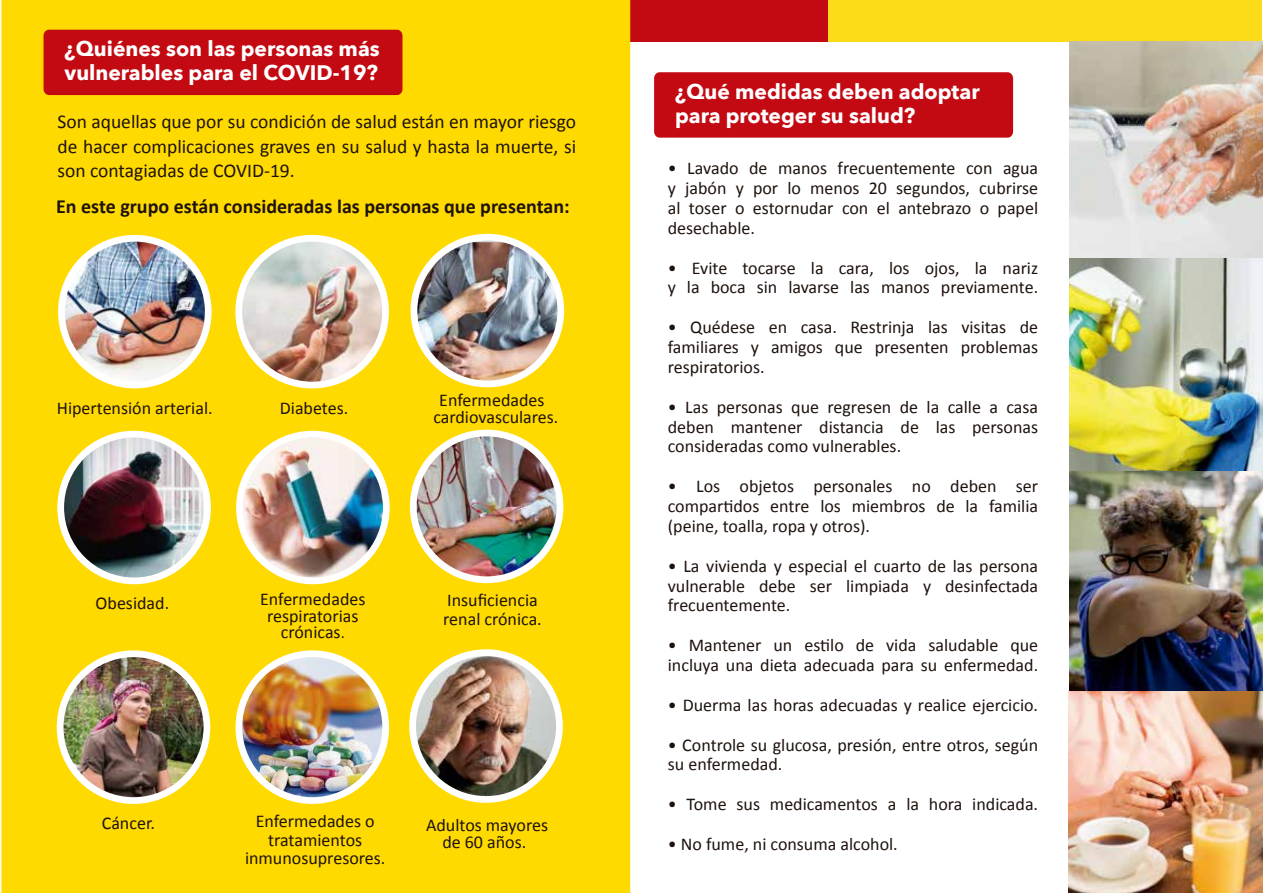
<style>
.page{position:relative;width:1263px;height:893px;background:#fff}
.page>*{position:absolute;margin:0;border:0;box-sizing:border-box;transform-origin:0 0}
.t1{font:700 21px/24px "Avenir Next";color:#fff}
.t2{font:700 20.1px "Calibri";color:#1e120d}
.t3{font:19.5px/24.3px "Calibri";color:#1e120d}
.t4{font:18px/19.8px "Calibri";color:#1e120d;text-align:justify}
.s1{font-size:16.05px}
</style>
<div class="page">
<div style="left:632px;top:0;width:630px;height:42px;background:#fcdb18"></div>
<div style="left:630px;top:0;width:198px;height:42px;background:#c30912"></div>
<div style="left:1px;top:0;width:629px;height:893px;background:#ffda00"></div>
<div style="left:44px;top:30px;width:358px;height:65px;background:#c30912;border-radius:6px"></div>
<div style="left:654px;top:72px;width:359px;height:66px;background:#c30912;border-radius:6px"></div>
<img style="left:61px;top:241px;width:147px;height:144px">
<div style="left:58px;top:235px;width:154px;height:153px;border:7px solid #fff;border-radius:50%"></div>
<img style="left:239px;top:239px;width:146px;height:146px">
<div style="left:235px;top:235px;width:154px;height:153px;border:7px solid #fff;border-radius:50%"></div>
<img style="left:414px;top:242px;width:145px;height:139px">
<div style="left:411px;top:234px;width:153px;height:153px;border:7px solid #fff;border-radius:50%"></div>
<img style="left:61px;top:434px;width:146px;height:147px;border-radius:73px">
<div style="left:57px;top:431px;width:154px;height:153px;border:7px solid #fff;border-radius:50%"></div>
<img style="left:239px;top:437px;width:147px;height:143px">
<div style="left:236px;top:431px;width:154px;height:153px;border:7px solid #fff;border-radius:50%"></div>
<img style="left:413px;top:433px;width:147px;height:147px;border-radius:73px">
<div style="left:410px;top:430px;width:153px;height:153px;border:7px solid #fff;border-radius:50%"></div>
<img style="left:63px;top:654px;width:144px;height:146px">
<div style="left:57px;top:650px;width:153px;height:154px;border:7px solid #fff;border-radius:50%"></div>
<img style="left:239px;top:657px;width:147px;height:141px">
<div style="left:236px;top:650px;width:153px;height:154px;border:7px solid #fff;border-radius:50%"></div>
<img style="left:413px;top:656px;width:146px;height:140px">
<div style="left:409px;top:649px;width:154px;height:154px;border:7px solid #fff;border-radius:50%"></div>
<img style="left:1068px;top:42px;width:195px;height:851px">
<p class="t1" style="left:64px;top:37px;width:317px">¿Quiénes son las personas más vulnerables para el COVID-19?</p>
<p class="t1" style="left:675px;top:79px;width:306px">¿Qué medidas deben adoptar</p>
<p class="t3" style="left:58px;top:109px;width:520px">Son aquellas que por su condición de salud están en mayor riesgo</p>
<p class="t1" style="left:675px;top:103px;width:242px">para proteger su salud?</p>
<p class="t3" style="left:58px;top:133px;width:520px">de hacer complicaciones graves en su salud y hasta la muerte, si son contagiadas de COVID-19.</p>
<p class="t2" style="left:56px;top:192px;width:515px">En este grupo están consideradas las personas que presentan:</p>
<p class="t4" style="left:668px;top:157px;width:372px">• Lavado de manos frecuentemente con agua y jabón y por lo menos 20 segundos, cubrirse al toser o estornudar con el antebrazo o papel desechable.</p>
<p class="t4" style="left:668px;top:257px;width:372px">• Evite tocarse la cara, los ojos, la nariz y la boca sin lavarse las manos previamente.</p>
<p class="t4" style="left:668px;top:316px;width:372px">• Quédese en casa. Restrinja las visitas de familiares y amigos que presenten problemas respiratorios.</p>
<p class="t4" style="left:668px;top:396px;width:372px">• Las personas que regresen de la calle a casa deben mantener distancia de las personas consideradas como vulnerables.</p>
<p class="t4" style="left:668px;top:475px;width:372px">• Los objetos personales no deben ser compartidos entre los miembros de la familia (peine, toalla, ropa y otros).</p>
<p class="t4" style="left:668px;top:555px;width:372px">• La vivienda y especial el cuarto de las persona vulnerable debe ser limpiada y desinfectada frecuentemente.</p>
<p class="t4" style="left:668px;top:634px;width:372px">• Mantener un estilo de vida saludable que incluya una dieta adecuada para su enfermedad.</p>
<p class="t4" style="left:668px;top:694px;width:372px">• Duerma las horas adecuadas y realice ejercicio.</p>
<p class="t4" style="left:668px;top:734px;width:372px">• Controle su glucosa, presión, entre otros, según su enfermedad.</p>
<p class="t4" style="left:668px;top:793px;width:372px">• Tome sus medicamentos a la hora indicada.</p>
<p class="t4" style="left:668px;top:833px;width:231px">• No fume, ni consuma alcohol.</p>
<p class="t4" style="left:57px;top:397px;width:157px">Hipertensión arterial.</p>
<p class="t4" style="left:280px;top:397px;width:70px">Diabetes.</p>
<p class="t4" style="left:433px;top:391px;width:127px;line-height:16.6px;text-align:center">Enfermedades cardiovasculares.</p>
<p class="t4" style="left:96px;top:592px;width:75px">Obesidad.</p>
<p class="t4" style="left:260px;top:590px;width:107px;line-height:16.6px;text-align:center">Enfermedades respiratorias crónicas<span class="s1">.</span></p>
<p class="t4" style="left:443px;top:590px;width:100px;line-height:18.5px">Insuficiencia renal crónica.</p>
<p class="t4" style="left:102px;top:812px;width:55px">Cáncer.</p>
<p class="t4" style="left:245px;top:811px;width:142px;line-height:18.5px;text-align:center">Enfermedades o tratamientos inmunosupresores.</p>
<p class="t4" style="left:426px;top:816px;width:124px;line-height:16.6px;text-align:center">Adultos mayores de 60 años.</p>
</div>
